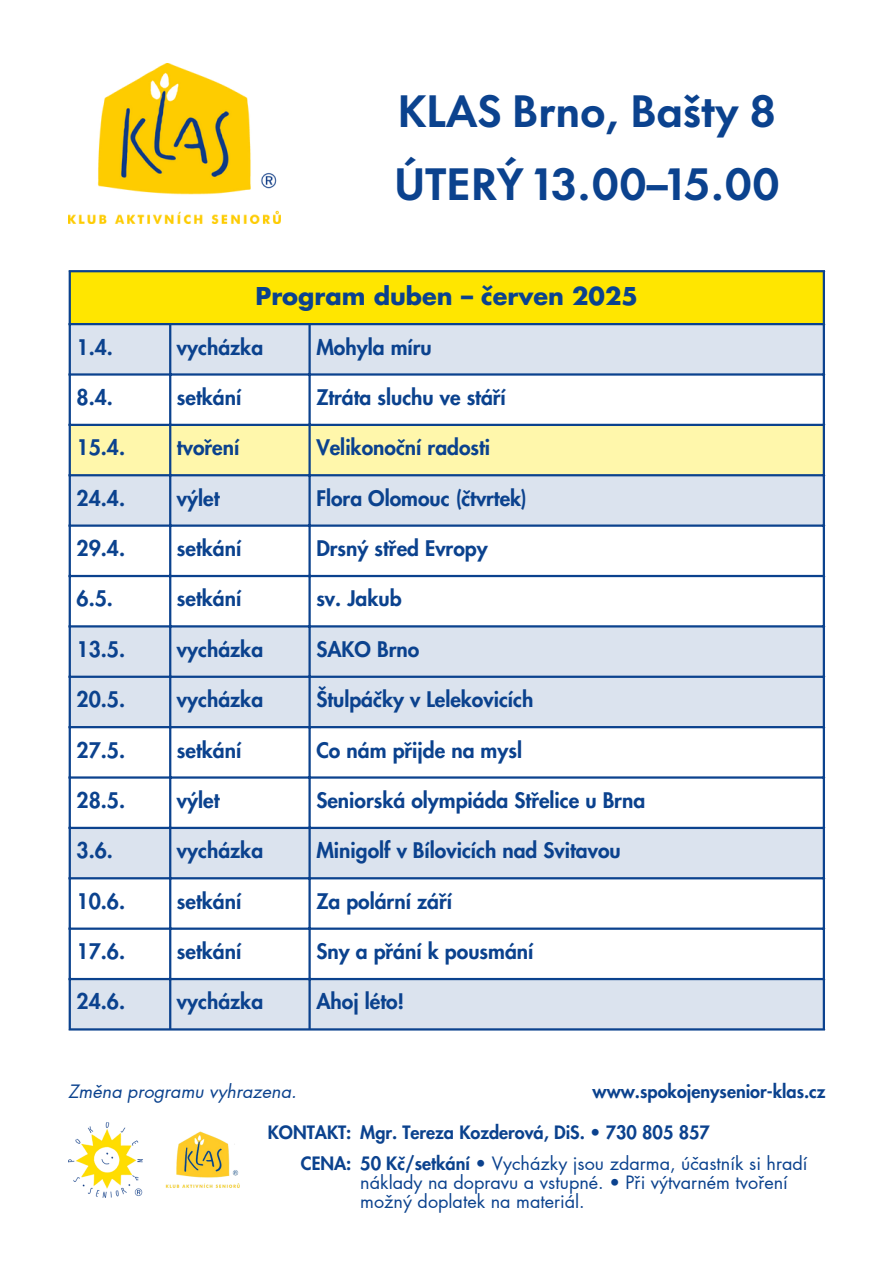
<style>
.page{position:relative;width:894px;height:1264px;background:#fff}
.page>*{position:absolute;margin:0;border:0;box-sizing:border-box;transform-origin:0 0}
.t1{font:700 42px/73.2px "Futura Now Headline";color:#0b428e}
.t2{font:700 24px "Futura LT Pro";color:#0b428e}
.t3{font:800 21px "Futura LT Pro";color:#0b428e}
.t4{font:18px/19.2px "Futura LT Pro";color:#0b428e}
.t5{font:800 18px "Futura LT Pro";color:#0b428e}
.t6{font:italic 18px "Futura LT Pro";color:#0b428e}
.s1{font-weight:800}
</style>
<div class="page">
<div style="left:69px;top:271px;width:754px;height:53px;background:#ffe600"></div>
<svg style="left:71px;top:325px;width:751px;height:703px"></svg>
<div style="left:71px;top:426px;width:751px;height:48px;background:#fff7ab"></div>
<hr style="left:69px;top:272px;width:2px;height:756px;background:#0b428e">
<hr style="left:169px;top:325px;width:2px;height:703px;background:#0b428e">
<hr style="left:308px;top:325px;width:2px;height:703px;background:#0b428e">
<hr style="left:822px;top:272px;width:2px;height:756px;background:#0b428e">
<hr style="left:69px;top:270px;width:755px;height:2px;background:#0b428e">
<hr style="left:69px;top:323px;width:755px;height:2px;background:#0b428e">
<hr style="left:69px;top:373px;width:755px;height:2px;background:#0b428e">
<hr style="left:69px;top:424px;width:755px;height:2px;background:#0b428e">
<hr style="left:69px;top:474px;width:755px;height:2px;background:#0b428e">
<hr style="left:69px;top:524px;width:755px;height:3px;background:#0b428e">
<hr style="left:69px;top:575px;width:755px;height:2px;background:#0b428e">
<hr style="left:69px;top:625px;width:755px;height:2px;background:#0b428e">
<hr style="left:69px;top:675px;width:755px;height:3px;background:#0b428e">
<hr style="left:69px;top:726px;width:755px;height:2px;background:#0b428e">
<hr style="left:69px;top:776px;width:755px;height:2px;background:#0b428e">
<hr style="left:69px;top:826px;width:755px;height:3px;background:#0b428e">
<hr style="left:69px;top:877px;width:755px;height:2px;background:#0b428e">
<hr style="left:69px;top:927px;width:755px;height:2px;background:#0b428e">
<hr style="left:69px;top:977px;width:755px;height:3px;background:#0b428e">
<hr style="left:69px;top:1028px;width:755px;height:2px;background:#0b428e">
<img style="left:68px;top:64px;width:213px;height:160px">
<img style="left:68px;top:1122px;width:171px;height:74px">
<p class="t1" style="left:394px;top:75px;width:387px">KLAS Brno, Bašty 8<br>ÚTERÝ 13.00–15.00</p>
<p class="t2" style="left:255px;top:285px;width:384px">Program duben – červen 2025</p>
<h1 class="t3" style="left:76px;top:337px;width:38px">1.4.</h1>
<p class="t3" style="left:177px;top:337px;width:88px">vycházka</p>
<p class="t3" style="left:316px;top:337px;width:117px">Mohyla míru</p>
<p class="t3" style="left:76px;top:387px;width:38px">8.4.</p>
<p class="t3" style="left:177px;top:387px;width:66px">setkání</p>
<p class="t3" style="left:316px;top:387px;width:191px">Ztráta sluchu ve stáří</p>
<p class="t3" style="left:76px;top:438px;width:50px">15.4.</p>
<p class="t3" style="left:177px;top:438px;width:64px">tvoření</p>
<p class="t3" style="left:316px;top:438px;width:175px">Velikonoční radosti</p>
<p class="t3" style="left:76px;top:488px;width:50px">24.4.</p>
<p class="t3" style="left:177px;top:488px;width:44px">výlet</p>
<p class="t3" style="left:316px;top:488px;width:212px">Flora Olomouc (čtvrtek)</p>
<p class="t3" style="left:76px;top:538px;width:50px">29.4.</p>
<p class="t3" style="left:177px;top:538px;width:66px">setkání</p>
<p class="t3" style="left:316px;top:538px;width:173px">Drsný střed Evropy</p>
<p class="t3" style="left:76px;top:589px;width:38px">6.5.</p>
<p class="t3" style="left:177px;top:589px;width:66px">setkání</p>
<p class="t3" style="left:316px;top:589px;width:87px">sv. Jakub</p>
<p class="t3" style="left:76px;top:639px;width:50px">13.5.</p>
<p class="t3" style="left:177px;top:639px;width:88px">vycházka</p>
<p class="t3" style="left:316px;top:639px;width:104px">SAKO Brno</p>
<p class="t3" style="left:76px;top:689px;width:50px">20.5.</p>
<p class="t3" style="left:177px;top:689px;width:88px">vycházka</p>
<p class="t3" style="left:316px;top:689px;width:218px">Štulpáčky v Lelekovicích</p>
<p class="t3" style="left:76px;top:740px;width:50px">27.5.</p>
<p class="t3" style="left:177px;top:740px;width:66px">setkání</p>
<p class="t3" style="left:316px;top:740px;width:207px">Co nám přijde na mysl</p>
<p class="t3" style="left:76px;top:790px;width:50px">28.5.</p>
<p class="t3" style="left:177px;top:790px;width:44px">výlet</p>
<p class="t3" style="left:316px;top:790px;width:330px">Seniorská olympiáda Střelice u Brna</p>
<p class="t3" style="left:76px;top:841px;width:38px">3.6.</p>
<p class="t3" style="left:177px;top:841px;width:88px">vycházka</p>
<p class="t3" style="left:316px;top:841px;width:306px">Minigolf v Bílovicích nad Svitavou</p>
<p class="t3" style="left:76px;top:891px;width:50px">10.6.</p>
<p class="t3" style="left:177px;top:891px;width:66px">setkání</p>
<p class="t3" style="left:316px;top:891px;width:137px">Za polární září</p>
<p class="t3" style="left:76px;top:941px;width:50px">17.6.</p>
<p class="t3" style="left:177px;top:941px;width:66px">setkání</p>
<p class="t3" style="left:316px;top:941px;width:219px">Sny a přání k pousmání</p>
<p class="t3" style="left:76px;top:992px;width:50px">24.6.</p>
<p class="t3" style="left:177px;top:992px;width:88px">vycházka</p>
<p class="t3" style="left:316px;top:992px;width:90px">Ahoj léto!</p>
<p class="t6" style="left:68px;top:1082px;width:230px">Změna programu vyhrazena.</p>
<p class="t5" style="left:592px;top:1082px;width:234px">www.spokojenysenior-klas.cz</p>
<p class="t5" style="left:360px;top:1124px;width:351px">Mgr. Tereza Kozderová, DiS. • 730 805 857</p>
<h2 class="t4" style="left:360px;top:1154px;width:448px"><span class="s1">50 Kč/setkání</span> • Vycházky jsou zdarma, účastník si hradí náklady na dopravu a vstupné. • Při výtvarném tvoření možný doplatek na materiál.</h2>
<h3 class="t5" style="left:268px;top:1124px;width:85px">KONTAKT:</h3>
<h2 class="t5" style="left:301px;top:1155px;width:52px">CENA:</h2>
</div>
